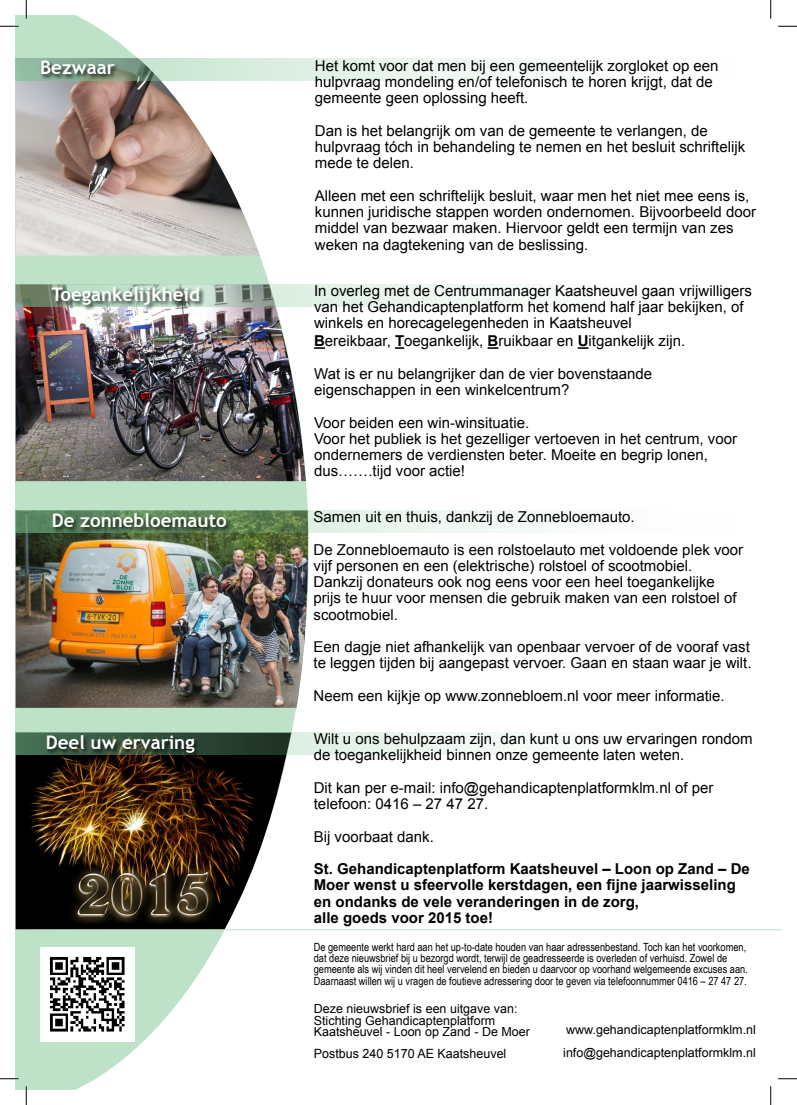
<style>
.page{position:relative;width:797px;height:1105px;background:#fff}
.page>*{position:absolute;margin:0;border:0;box-sizing:border-box;transform-origin:0 0}
.t1{font:700 18.75px "Trebuchet MS";color:#fff}
.t2{font:15px/16.2px "Arial";color:#000}
.t3{font:700 15px/16.2px "Arial";color:#000}
.t4{font:12.75px "Arial";color:#000}
.t5{font:12.5px/11.2px "Arial";color:#000}
.t6{font:11.25px/11.2px "Arial Narrow";color:#000}
.s1{font-weight:700}
</style>
<div class="page">
<svg style="left:16px;top:16px;width:293px;height:1073px"></svg>
<img style="left:16px;top:80px;width:244px;height:176px">
<img style="left:16px;top:755px;width:275px;height:174px">
<img style="left:41px;top:948px;width:93px;height:93px">
<img style="left:16px;top:306px;width:290px;height:175px">
<img style="left:16px;top:533px;width:293px;height:175px">
<svg style="left:16px;top:732px;width:506px;height:23px"></svg>
<svg style="left:16px;top:58px;width:506px;height:22px"></svg>
<svg style="left:16px;top:510px;width:506px;height:23px"></svg>
<svg style="left:16px;top:284px;width:506px;height:22px"></svg>
<div style="left:46px;top:734px;width:155px;height:25px;background:#000;opacity:.75"></div>
<div style="left:40px;top:60px;width:81px;height:21px;background:#000;opacity:.75"></div>
<div style="left:50px;top:286px;width:155px;height:25px;background:#000;opacity:.75"></div>
<div style="left:52px;top:512px;width:180px;height:21px;background:#000;opacity:.75"></div>
<hr style="left:16px;top:929px;width:765px;height:1px;background:#bee2c7">
<svg style="left:314px;top:347px;width:11px;height:2px"></svg>
<svg style="left:395px;top:347px;width:9px;height:2px"></svg>
<svg style="left:487px;top:347px;width:11px;height:2px"></svg>
<svg style="left:577px;top:347px;width:11px;height:2px"></svg>
<svg style="left:0;top:25px;width:19px;height:2px"></svg>
<svg style="left:778px;top:25px;width:19px;height:2px"></svg>
<svg style="left:0;top:1078px;width:19px;height:1px"></svg>
<svg style="left:778px;top:1078px;width:19px;height:1px"></svg>
<svg style="left:25px;top:0;width:2px;height:19px"></svg>
<svg style="left:25px;top:1086px;width:2px;height:19px"></svg>
<svg style="left:770px;top:0;width:1px;height:19px"></svg>
<svg style="left:770px;top:1086px;width:1px;height:19px"></svg>
<p class="t1" style="left:40px;top:56px;width:76px">Bezwaar</p>
<p class="t1" style="left:51px;top:283px;width:150px">Toegankelijkheid</p>
<p class="t1" style="left:52px;top:509px;width:176px">De zonnebloemauto</p>
<p class="t1" style="left:46px;top:731px;width:150px">Deel uw ervaring</p>
<p class="t2" style="left:315px;top:57px;width:405px">Het komt voor dat men bij een gemeentelijk zorgloket op een hulpvraag mondeling en/of telefonisch te horen krijgt, dat de gemeente geen oplossing heeft.</p>
<p class="t2" style="left:315px;top:122px;width:432px">Dan is het belangrijk om van de gemeente te verlangen, de hulpvraag tóch in behandeling te nemen en het besluit schriftelijk mede te delen.</p>
<p class="t2" style="left:315px;top:187px;width:443px">Alleen met een schriftelijk besluit, waar men het niet mee eens is, kunnen juridische stappen worden ondernomen. Bijvoorbeeld door middel van bezwaar maken. Hiervoor geldt een termijn van zes weken na dagtekening van de beslissing.</p>
<p class="t2" style="left:314px;top:282px;width:439px">In overleg met de Centrummanager Kaatsheuvel gaan vrijwilligers van het Gehandicaptenplatform het komend half jaar bekijken, of winkels en horecagelegenheden in Kaatsheuvel</p>
<p class="t2" style="left:314px;top:325px;width:372px;line-height:32.5px"><span class="s1">B</span>ereikbaar, <span class="s1">T</span>oegankelijk, <span class="s1">B</span>ruikbaar en <span class="s1">U</span>itgankelijk zijn.<br>Wat is er nu belangrijker dan de vier bovenstaande</p>
<p class="t2" style="left:314px;top:374px;width:257px;line-height:32.5px">eigenschappen in een winkelcentrum?<br>Voor beiden een win-winsituatie.</p>
<p class="t2" style="left:314px;top:430px;width:424px">Voor het publiek is het gezelliger vertoeven in het centrum, voor ondernemers de verdiensten beter. Moeite en begrip lonen, dus…….tijd voor actie!</p>
<p class="t2" style="left:313px;top:501px;width:431px;line-height:32.5px">Samen uit en thuis, dankzij de Zonnebloemauto.<br>De Zonnebloemauto is een rolstoelauto met voldoende plek voor</p>
<p class="t2" style="left:313px;top:557px;width:424px">vijf personen en een (elektrische) rolstoel of scootmobiel.<br>Dankzij donateurs ook nog eens voor een heel toegankelijke prijs te huur voor mensen die gebruik maken van een rolstoel of scootmobiel.</p>
<p class="t2" style="left:313px;top:639px;width:439px">Een dagje niet afhankelijk van openbaar vervoer of de vooraf vast te leggen tijden bij aangepast vervoer. Gaan en staan waar je wilt.</p>
<p class="t2" style="left:313px;top:687px;width:412px">Neem een kijkje op www.zonnebloem.nl voor meer informatie.</p>
<p class="t2" style="left:314px;top:731px;width:440px">Wilt u ons behulpzaam zijn, dan kunt u ons uw ervaringen rondom de toegankelijkheid binnen onze gemeente laten weten.</p>
<p class="t2" style="left:314px;top:779px;width:401px">Dit kan per e-mail: info@gehandicaptenplatformklm.nl of per telefoon: 0416 – 27 47 27.</p>
<p class="t2" style="left:314px;top:828px;width:122px">Bij voorbaat dank.</p>
<p class="t3" style="left:314px;top:861px;width:437px">St. Gehandicaptenplatform Kaatsheuvel – Loon op Zand – De Moer wenst u sfeervolle kerstdagen, een fijne jaarwisseling en ondanks de vele veranderingen in de zorg,<br>alle goeds voor 2015 toe!</p>
<p class="t6" style="left:314px;top:941px;width:435px">De gemeente werkt hard aan het up-to-date houden van haar adressenbestand. Toch kan het voorkomen, dat deze nieuwsbrief bij u bezorgd wordt, terwijl de geadresseerde is overleden of verhuisd. Zowel de gemeente als wij vinden dit heel vervelend en bieden u daarvoor op voorhand welgemeende excuses aan.<br>Daarnaast willen wij u vragen de foutieve adressering door te geven via telefoonnummer 0416 – 27 47 27.</p>
<p class="t5" style="left:314px;top:1003px;width:218px">Deze nieuwsbrief is een uitgave van:<br>Stichting Gehandicaptenplatform<br>Kaatsheuvel - Loon op Zand - De Moer</p>
<p class="t4" style="left:314px;top:1045px;width:194px">Postbus 240 5170 AE Kaatsheuvel</p>
<p class="t5" style="left:563px;top:1046px;width:194px">info@gehandicaptenplatformklm.nl</p>
<p class="t5" style="left:566px;top:1024px;width:191px">www.gehandicaptenplatformklm.nl</p>
</div>
